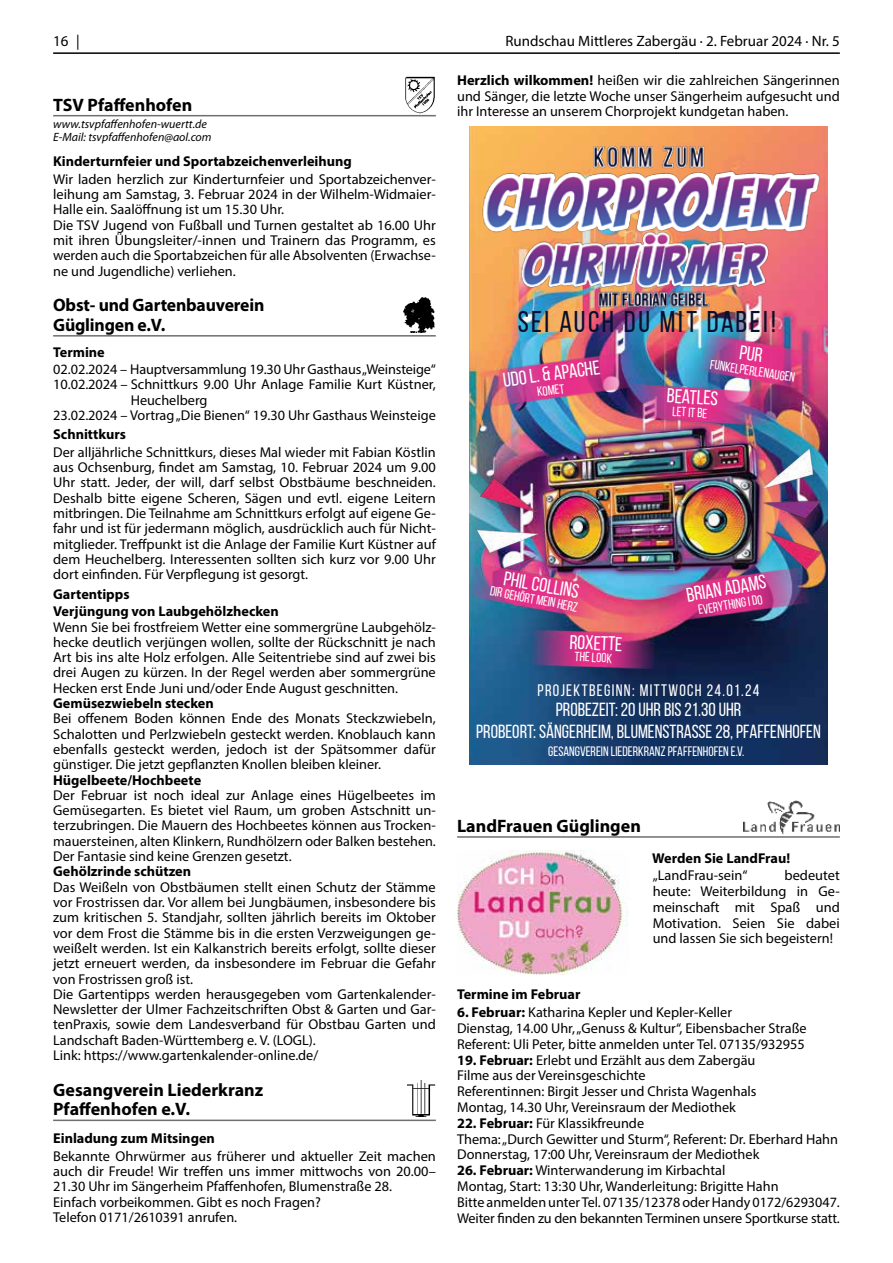
<style>
.page{position:relative;width:893px;height:1263px;background:#fff}
.page>*{position:absolute;margin:0;border:0;box-sizing:border-box;transform-origin:0 0}
.t1{font:29.85px "Bebas Neue";letter-spacing:.085em;color:#090f2c}
.t2{font:19.95px "Bebas Neue";color:#fff}
.t3{font:19.8px "Bebas Neue";color:#fff}
.t4{font:18.9px/21.8px "Bebas Neue";color:#fff;text-align:center}
.t5{font:700 18px/19.6px "Myriad Pro";color:#000}
.t6{font:16.65px "Bebas Neue";letter-spacing:.08em;color:#fff}
.t7{font:15px "Myriad Pro";color:#000}
.t8{font:14.25px/15.3px "Myriad Pro";color:#000}
.t9{font:700 14.25px/17.4px "Myriad Pro";color:#000}
.t10{font:13.65px "Bebas Neue";color:#fff}
.t11{font:13.35px "Bebas Neue";color:#fff}
.t12{font:italic 12px/13.2px "Myriad Pro";color:#000}
.s1{font-weight:700}
</style>
<div class="page">
<hr style="left:53px;top:52px;width:787px;height:2px;background:#000">
<hr style="left:53px;top:115px;width:383px;height:1px;background:#6f6f6e">
<img style="left:405px;top:76px;width:30px;height:37px">
<hr style="left:53px;top:335px;width:383px;height:2px;background:#6f6f6e">
<img style="left:404px;top:298px;width:31px;height:34px">
<hr style="left:53px;top:1119px;width:383px;height:2px;background:#6f6f6e">
<img style="left:408px;top:1080px;width:27px;height:36px">
<img style="left:469px;top:336px;width:359px;height:428px">
<img style="left:469px;top:126px;width:359px;height:76px">
<img style="left:516px;top:126px;width:265px;height:69px">
<img style="left:469px;top:418px;width:359px;height:191px">
<img style="left:621px;top:374px;width:153px;height:60px">
<img style="left:469px;top:553px;width:143px;height:77px">
<img style="left:651px;top:556px;width:164px;height:76px">
<img style="left:476px;top:341px;width:166px;height:75px">
<img style="left:696px;top:336px;width:123px;height:64px">
<img style="left:529px;top:620px;width:129px;height:57px">
<img style="left:469px;top:202px;width:359px;height:134px">
<hr style="left:457px;top:836px;width:383px;height:2px;background:#6f6f6e">
<img style="left:743px;top:801px;width:97px;height:33px">
<img style="left:457px;top:851px;width:171px;height:123px">
<svg style="left:739px;top:345px;width:24px;height:17px"></svg>
<p class="t7" style="left:53px;top:32px;width:28px">16 |</p>
<p class="t7" style="left:505px;top:32px;width:336px">Rundschau Mittleres Zabergäu · 2. Februar 2024 · Nr. 5</p>
<p class="t5" style="left:53px;top:94px;width:141px">TSV Pfaffenhofen</p>
<p class="t12" style="left:53px;top:117px;width:160px">www.tsvpfaffenhofen-wuertt.de<br>E-Mail: tsvpfaffenhofen@aol.com</p>
<p class="t9" style="left:53px;top:152px;width:300px">Kinderturnfeier und Sportabzeichenverleihung</p>
<p class="t8" style="left:53px;top:171px;width:384px">Wir laden herzlich zur Kinderturnfeier und Sportabzeichenver&shy;leihung am Samstag, 3. Februar 2024 in der Wilhelm-Widmaier-Halle ein. Saalöffnung ist um 15.30 Uhr.<br>Die TSV Jugend von Fußball und Turnen gestaltet ab 16.00 Uhr mit ihren Übungsleiter/-innen und Trainern das Programm, es werden auch die Sportabzeichen für alle Absolventen (Erwachse&shy;ne und Jugendliche) verliehen.</p>
<p class="t5" style="left:53px;top:295px;width:213px">Obst- und Gartenbauverein<br>Güglingen e.V.</p>
<p class="t9" style="left:53px;top:343px;width:53px">Termine</p>
<p class="t8" style="left:53px;top:361px;width:384px">02.02.2024 – Hauptversammlung 19.30 Uhr Gasthaus „Weinsteige“</p>
<p class="t8" style="left:53px;top:377px;width:384px">10.02.2024 – Schnittkurs 9.00 Uhr Anlage Familie Kurt Küstner,</p>
<p class="t8" style="left:131px;top:392px;width:78px">Heuchelberg</p>
<p class="t8" style="left:53px;top:407px;width:384px">23.02.2024 – Vortrag „Die Bienen“ 19.30 Uhr Gasthaus Weinsteige</p>
<p class="t9" style="left:53px;top:425px;width:74px">Schnittkurs</p>
<p class="t8" style="left:53px;top:444px;width:384px;text-align:justify">Der alljährliche Schnittkurs, dieses Mal wieder mit Fabian Köstlin aus Ochsenburg, findet am Samstag, 10. Februar 2024 um 9.00<br>Uhr statt. Jeder, der will, darf selbst Obstbäume beschneiden.<br>Deshalb bitte eigene Scheren, Sägen und evtl. eigene Leitern mitbringen. Die Teilnahme am Schnittkurs erfolgt auf eigene Ge&shy;fahr und ist für jedermann möglich, ausdrücklich auch für Nicht&shy;mitglieder. Treffpunkt ist die Anlage der Familie Kurt Küstner auf dem Heuchelberg. Interessenten sollten sich kurz vor 9.00 Uhr dort einfinden. Für Verpflegung ist gesorgt.</p>
<p class="t9" style="left:53px;top:585px;width:227px">Gartentipps<br>Verjüngung von Laubgehölzhecken</p>
<p class="t8" style="left:53px;top:619px;width:384px;text-align:justify">Wenn Sie bei frostfreiem Wetter eine sommergrüne Laubgehölz&shy;hecke deutlich verjüngen wollen, sollte der Rückschnitt je nach Art bis ins alte Holz erfolgen. Alle Seitentriebe sind auf zwei bis drei Augen zu kürzen. In der Regel werden aber sommergrüne Hecken erst Ende Juni und/oder Ende August geschnitten.</p>
<p class="t9" style="left:53px;top:694px;width:162px">Gemüsezwiebeln stecken</p>
<p class="t8" style="left:53px;top:711px;width:384px;text-align:justify">Bei offenem Boden können Ende des Monats Steckzwiebeln, Schalotten und Perlzwiebeln gesteckt werden. Knoblauch kann ebenfalls gesteckt werden, jedoch ist der Spätsommer dafür günstiger. Die jetzt gepflanzten Knollen bleiben kleiner.</p>
<p class="t9" style="left:53px;top:771px;width:150px">Hügelbeete/Hochbeete</p>
<p class="t8" style="left:53px;top:787px;width:384px;text-align:justify">Der Februar ist noch ideal zur Anlage eines Hügelbeetes im Gemüsegarten. Es bietet viel Raum, um groben Astschnitt un&shy;terzubringen. Die Mauern des Hochbeetes können aus Trocken&shy;mauersteinen, alten Klinkern, Rundhölzern oder Balken bestehen.<br>Der Fantasie sind keine Grenzen gesetzt.</p>
<p class="t9" style="left:53px;top:862px;width:140px">Gehölzrinde schützen</p>
<p class="t8" style="left:53px;top:879px;width:384px">Das Weißeln von Obstbäumen stellt einen Schutz der Stämme vor Frostrissen dar. Vor allem bei Jungbäumen, insbesondere bis zum kritischen 5. Standjahr, sollten jährlich bereits im Oktober vor dem Frost die Stämme bis in die ersten Verzweigungen ge&shy;weißelt werden. Ist ein Kalkanstrich bereits erfolgt, sollte dieser jetzt erneuert werden, da insbesondere im Februar die Gefahr von Frostrissen groß ist.<br>Die Gartentipps werden herausgegeben vom Gartenkalender-Newsletter der Ulmer Fachzeitschriften Obst &amp; Garten und Gar&shy;tenPraxis, sowie dem Landesverband für Obstbau Garten und Landschaft Baden-Württemberg e. V. (LOGL).<br>Link: https://www.gartenkalender-online.de/</p>
<p class="t5" style="left:53px;top:1079px;width:212px">Gesangverein Liederkranz<br>Pfaffenhofen e.V.</p>
<p class="t9" style="left:53px;top:1129px;width:163px">Einladung zum Mitsingen</p>
<p class="t8" style="left:53px;top:1148px;width:384px">Bekannte Ohrwürmer aus früherer und aktueller Zeit machen auch dir Freude! Wir treffen uns immer mittwochs von 20.00– 21.30 Uhr im Sängerheim Pfaffenhofen, Blumenstraße 28.<br>Einfach vorbeikommen. Gibt es noch Fragen?<br>Telefon 0171/2610391 anrufen.</p>
<p class="t8" style="left:457px;top:72px;width:384px;line-height:15.8px;text-align:justify"><span class="s1">Herzlich wilkommen!</span> heißen wir die zahlreichen Sängerinnen und Sänger, die letzte Woche unser Sängerheim aufgesucht und ihr Interesse an unserem Chorprojekt kundgetan haben.</p>
<h1 class="t1" style="left:518px;top:305px;width:260px">SEI AUCH DU MIT DABEI!</h1>
<h2 class="t2" style="left:502px;top:369px;width:99px;rotate:-8deg">UDOL. &amp; APACHE</h2>
<p class="t11" style="left:536px;top:384px;width:29px;rotate:-7deg">KOMET</p>
<p class="t11" style="left:711px;top:357px;width:87px;rotate:9deg">FUNKELPERLENAUGEN</p>
<h2 class="t2" style="left:668px;top:384px;width:53px;rotate:4deg">BEATLES</h2>
<p class="t11" style="left:673px;top:404px;width:37px;rotate:3deg">LETITBE</p>
<h2 class="t2" style="left:506px;top:567px;width:77px;rotate:10deg">PHILCOLLINS</h2>
<h3 class="t3" style="left:685px;top:585px;width:82px;rotate:-10deg">BRIAN ADAMS</h3>
<p class="t11" style="left:492px;top:583px;width:90px;rotate:11deg">DIR GEHÖRT MEIN HERZ</p>
<p class="t11" style="left:697px;top:602px;width:67px;rotate:-9deg">EVERYTHINGI DO</p>
<h2 class="t2" style="left:570px;top:631px;width:54px;rotate:2deg">ROXETTE</h2>
<p class="t11" style="left:575px;top:649px;width:39px;rotate:3deg">THE LOOK</p>
<p class="t6" style="left:537px;top:681px;width:223px">PROJEKTBEGINN: MITTWOCH 24.01.24</p>
<h3 class="t4" style="left:476px;top:699px;width:346px">PROBEZEIT:20UHR BIS21.30 UHR<br>PROBEORT:SÄNGERHEIM, BLUMENSTRAßE28, PFAFFENHOFEN</h3>
<p class="t10" style="left:548px;top:744px;width:197px">GESANGVEREIN LIEDERKRANZ PFAFFENHOFEN E.V.</p>
<p class="t5" style="left:457px;top:815px;width:185px">LandFrauen Güglingen</p>
<p class="t9" style="left:652px;top:848px;width:139px">Werden Sie LandFrau!</p>
<p class="t8" style="left:653px;top:868px;width:96px">„LandFrau-sein“</p>
<p class="t8" style="left:653px;top:867px;width:189px;line-height:15.8px;text-align:justify;text-indent:132px">bedeutet heute: Weiterbildung in Ge&shy;meinschaft mit Spaß und Motivation. Seien Sie dabei und lassen Sie sich begeistern!</p>
<p class="t9" style="left:457px;top:985px;width:125px">Termine im Februar</p>
<p class="t8" style="left:457px;top:1004px;width:351px;line-height:15.8px"><span class="s1">6. Februar:</span> Katharina Kepler und Kepler-Keller<br>Dienstag, 14.00 Uhr, „Genuss &amp; Kultur“, Eibensbacher Straße<br>Referent: Uli Peter, bitte anmelden unter Tel. 07135/932955</p>
<p class="t8" style="left:457px;top:1052px;width:301px;line-height:15.8px"><span class="s1">19. Februar:</span> Erlebt und Erzählt aus dem Zabergäu Filme aus der Vereinsgeschichte<br>Referentinnen: Birgit Jesser und Christa Wagenhals Montag, 14.30 Uhr, Vereinsraum der Mediothek</p>
<p class="t8" style="left:457px;top:1115px;width:382px;line-height:15.8px"><span class="s1">22. Februar:</span> Für Klassikfreunde<br>Thema: „Durch Gewitter und Sturm“, Referent: Dr. Eberhard Hahn<br>Donnerstag, 17:00 Uhr, Vereinsraum der Mediothek</p>
<p class="t8" style="left:457px;top:1162px;width:384px;line-height:15.8px"><span class="s1">26. Februar:</span> Winterwanderung im Kirbachtal<br>Montag, Start: 13:30 Uhr, Wanderleitung: Brigitte Hahn<br>Bitte anmelden unter Tel. 07135/12378 oder Handy 0172/6293047.<br>Weiter finden zu den bekannten Terminen unsere Sportkurse statt.</p>
</div>
